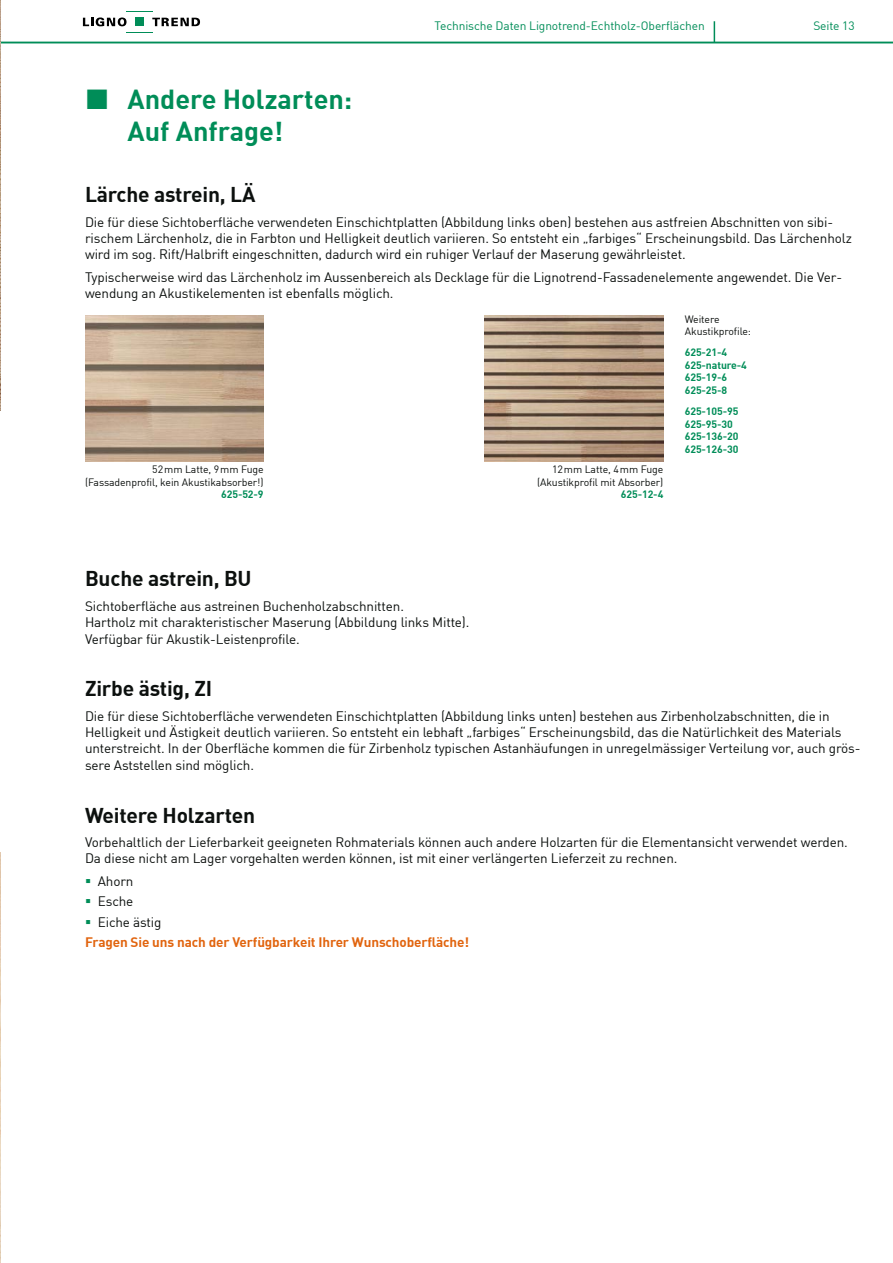
<style>
.page{position:relative;width:893px;height:1263px;background:#fff}
.page>*{position:absolute;margin:0;border:0;box-sizing:border-box;transform-origin:0 0}
.t1{font:700 27px/32.4px "DIN";color:#008d58}
.t2{font:700 21px "DIN";letter-spacing:-.01em;color:#0c100e}
.t3{font:13.5px/16.2px "DIN";letter-spacing:-.01em;color:#0c100e}
.t4{font:700 13.5px "DIN";letter-spacing:-.01em;color:#e1640e}
.t5{font:12px "DIN";letter-spacing:-.01em;color:#008d58}
.t6{font:10.5px/12.6px "DIN";letter-spacing:-.01em;color:#0c100e;text-align:right}
.t7{font:700 10.5px/12.6px "DIN";letter-spacing:-.01em;color:#008d58}
</style>
<div class="page">
<img style="left:85px;top:315px;width:179px;height:146px">
<img style="left:485px;top:315px;width:178px;height:146px">
<svg style="left:714px;top:21px;width:1px;height:21px"></svg>
<svg style="left:83px;top:11px;width:117px;height:15px"></svg>
<svg style="left:126px;top:32px;width:26px;height:1px"></svg>
<div style="left:135px;top:18px;width:9px;height:8px;background:#008d58"></div>
<hr style="left:0;top:42px;width:893px;height:1px;background:#008d58">
<img style="left:0;top:0;width:1px;height:410px">
<img style="left:0;top:853px;width:1px;height:410px">
<h1 class="t1" style="left:128px;top:81px;width:226px">Andere Holzarten:<br>Auf Anfrage!</h1>
<p class="t5" style="left:435px;top:18px;width:272px">Technische Daten Lignotrend-Echtholz-Oberflächen</p>
<p class="t5" style="left:813px;top:18px;width:43px">Seite 13</p>
<h2 class="t2" style="left:85px;top:181px;width:172px">Lärche astrein, LÄ</h2>
<p class="t3" style="left:85px;top:214px;width:768px">Die für diese Sichtoberfläche verwendeten Einschichtplatten (Abbildung links oben) bestehen aus astfreien Abschnitten von sibi&shy;rischem Lärchenholz, die in Farbton und Helligkeit deutlich variieren. So entsteht ein „farbiges“ Erscheinungsbild. Das Lärchenholz wird im sog. Rift/Halbrift eingeschnitten, dadurch wird ein ruhiger Verlauf der Maserung gewährleistet.</p>
<p class="t3" style="left:85px;top:268px;width:759px">Typischerweise wird das Lärchenholz im Aussenbereich als Decklage für die Lignotrend-Fassadenelemente angewendet. Die Ver&shy;wendung an Akustikelementen ist ebenfalls möglich.</p>
<p class="t6" style="left:85px;top:463px;width:180px">52mm Latte, 9mm Fuge (Fassadenprofil, kein Akustikabsorber!)</p>
<p class="t7" style="left:221px;top:488px;width:44px">625-52-9</p>
<p class="t6" style="left:537px;top:463px;width:128px">12mm Latte, 4mm Fuge (Akustikprofil mit Absorber)</p>
<p class="t7" style="left:621px;top:488px;width:44px">625-12-4</p>
<p class="t6" style="left:685px;top:312px;width:68px;text-align:left">Weitere<br>Akustikprofile:</p>
<p class="t7" style="left:685px;top:346px;width:64px">625-21-4<br>625-nature-4<br>625-19-6<br>625-25-8</p>
<p class="t7" style="left:685px;top:405px;width:55px">625-105-95<br>625-95-30<br>625-136-20<br>625-126-30</p>
<h2 class="t2" style="left:85px;top:565px;width:168px">Buche astrein, BU</h2>
<p class="t3" style="left:85px;top:598px;width:386px">Sichtoberfläche aus astreinen Buchenholzabschnitten.<br>Hartholz mit charakteristischer Maserung (Abbildung links Mitte).<br>Verfügbar für Akustik-Leistenprofile.</p>
<h2 class="t2" style="left:85px;top:675px;width:129px">Zirbe ästig, ZI</h2>
<p class="t3" style="left:85px;top:708px;width:777px">Die für diese Sichtoberfläche verwendeten Einschichtplatten (Abbildung links unten) bestehen aus Zirbenholzabschnitten, die in Helligkeit und Ästigkeit deutlich variieren. So entsteht ein lebhaft „farbiges“ Erscheinungsbild, das die Natürlichkeit des Materials unterstreicht. In der Oberfläche kommen die für Zirbenholz typischen Astanhäufungen in unregelmässiger Verteilung vor, auch grös&shy;sere Aststellen sind möglich.</p>
<h2 class="t2" style="left:85px;top:801px;width:172px">Weitere Holzarten</h2>
<p class="t3" style="left:85px;top:834px;width:764px">Vorbehaltlich der Lieferbarkeit geeigneten Rohmaterials können auch andere Holzarten für die Elementansicht verwendet werden.<br>Da diese nicht am Lager vorgehalten werden können, ist mit einer verlängerten Lieferzeit zu rechnen.</p>
<p class="t3" style="left:98px;top:871px;width:65px;line-height:20.4px">Ahorn<br>Esche<br>Eiche ästig</p>
<p class="t4" style="left:85px;top:934px;width:386px">Fragen Sie uns nach der Verfügbarkeit Ihrer Wunschoberfläche!</p>
</div>
